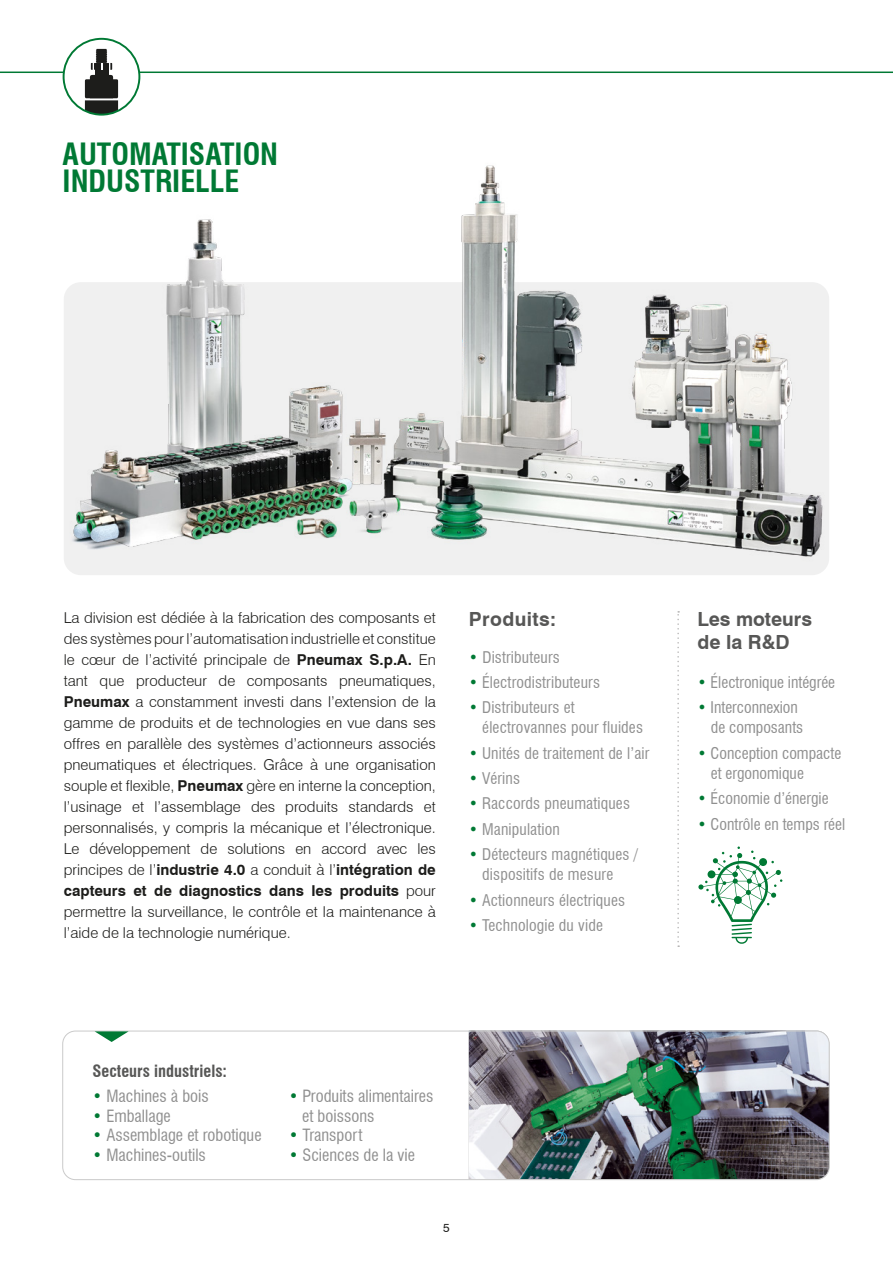
<style>
.page{position:relative;width:893px;height:1263px;background:#fff}
.page>*{position:absolute;margin:0;border:0;box-sizing:border-box;transform-origin:0 0}
.t1{font:700 condensed 30px/27px "Swiss 721 BT";color:#007934}
.t2{font:700 19.5px/23.4px "Swiss 721 BT";color:#575756}
.t3{font:700 19.5px "Swiss 721 BT";letter-spacing:.02em;color:#575756}
.t4{font:condensed 16.5px/19.5px "Swiss 721 BT";color:#909090}
.t5{font:700 condensed 16.5px "Swiss 721 BT";color:#575756}
.t6{font:condensed 15.75px/20.2px "Swiss 721 BT";letter-spacing:.01em;color:#909090}
.t7{font:300 15px/21px "Swiss 721 BT";color:#1d1d1b;text-align:justify}
.t8{font:12px "Swiss 721 BT";color:#1d1d1b}
.s1{font-weight:700}
.s2{color:#007934}
</style>
<div class="page">
<hr style="left:0;top:72px;width:893px;height:1px;background:#007934">
<img style="left:66px;top:165px;width:763px;height:405px">
<svg style="left:677px;top:611px;width:2px;height:336px"></svg>
<div style="left:64px;top:39px;width:75px;height:76px;background:#fff;border-radius:50%"></div>
<svg style="left:85px;top:49px;width:33px;height:66px"></svg>
<div style="left:63px;top:38px;width:77px;height:78px;border:2px solid #007934;border-radius:50%"></div>
<svg style="left:698px;top:846px;width:84px;height:98px"></svg>
<img style="left:469px;top:1032px;width:359px;height:146px">
<div style="left:62px;top:1030px;width:768px;height:150px;border:1px solid #cacaca;border-radius:13px"></div>
<svg style="left:95px;top:1031px;width:34px;height:11px"></svg>
<h1 class="t1" style="left:63px;top:141px;width:217px">AUTOMATISATION<br>INDUSTRIELLE</h1>
<p class="t7" style="left:64px;top:606px;width:374px">La division est dédiée à la fabrication des composants et des systèmes pour l’automatisation industrielle et constitue le cœur de l’activité principale de <span class="s1">Pneumax S.p.A.</span> En tant que producteur de composants pneumatiques, <span class="s1">Pneumax</span> a constamment investi dans l’extension de la gamme de produits et de technologies en vue dans ses offres en parallèle des systèmes d’actionneurs associés pneumatiques et électriques. Grâce à une organisation souple et flexible, <span class="s1">Pneumax</span> gère en interne la conception, l’usinage et l’assemblage des produits standards et personnalisés, y compris la mécanique et l’électronique.<br>Le développement de solutions en accord avec les principes de l’<span class="s1">industrie 4.0</span> a conduit à l’<span class="s1">intégration de capteurs et de diagnostics dans les produits</span> pour permettre la surveillance, le contrôle et la maintenance à l’aide de la technologie numérique.</p>
<h2 class="t3" style="left:469px;top:607px;width:89px">Produits:</h2>
<p class="t6" style="left:469px;top:647px;width:93px"><span class="s2">•</span> Distributeurs</p>
<p class="t6" style="left:469px;top:672px;width:133px"><span class="s2">•</span> Électrodistributeurs</p>
<p class="t6" style="left:482px;top:697px;width:162px;text-indent:-13px"><span class="s2">•</span> Distributeurs et électrovannes pour fluides</p>
<p class="t6" style="left:469px;top:743px;width:182px"><span class="s2">•</span> Unités de traitement de l’air</p>
<p class="t6" style="left:469px;top:768px;width:53px"><span class="s2">•</span> Vérins</p>
<p class="t6" style="left:469px;top:794px;width:163px"><span class="s2">•</span> Raccords pneumatiques</p>
<p class="t6" style="left:469px;top:819px;width:93px"><span class="s2">•</span> Manipulation</p>
<p class="t6" style="left:482px;top:844px;width:157px;text-indent:-13px"><span class="s2">•</span> Détecteurs magnétiques / dispositifs de mesure</p>
<p class="t6" style="left:469px;top:890px;width:158px"><span class="s2">•</span> Actionneurs électriques</p>
<p class="t6" style="left:469px;top:915px;width:136px"><span class="s2">•</span> Technologie du vide</p>
<h2 class="t2" style="left:697px;top:607px;width:116px">Les moteurs de la R&amp;D</h2>
<p class="t6" style="left:697px;top:672px;width:139px"><span class="s2">•</span> Électronique intégrée</p>
<p class="t6" style="left:711px;top:697px;width:94px;text-indent:-13px"><span class="s2">•</span> Interconnexion de composants</p>
<p class="t6" style="left:711px;top:743px;width:132px;text-indent:-13px"><span class="s2">•</span> Conception compacte et ergonomique</p>
<p class="t6" style="left:697px;top:788px;width:133px"><span class="s2">•</span> Économie d’énergie</p>
<p class="t6" style="left:697px;top:814px;width:149px"><span class="s2">•</span> Contrôle en temps réel</p>
<p class="t5" style="left:92px;top:1061px;width:136px">Secteurs industriels:</p>
<p class="t4" style="left:92px;top:1086px;width:118px"><span class="s2">•</span> Machines à bois</p>
<p class="t4" style="left:92px;top:1106px;width:80px"><span class="s2">•</span> Emballage</p>
<p class="t4" style="left:92px;top:1125px;width:171px"><span class="s2">•</span> Assemblage et robotique</p>
<p class="t4" style="left:92px;top:1145px;width:115px"><span class="s2">•</span> Machines-outils</p>
<p class="t4" style="left:302px;top:1086px;width:133px;text-indent:-13px"><span class="s2">•</span> Produits alimentaires et boissons</p>
<p class="t4" style="left:289px;top:1125px;width:75px"><span class="s2">•</span> Transport</p>
<p class="t4" style="left:289px;top:1145px;width:128px"><span class="s2">•</span> Sciences de la vie</p>
<p class="t8" style="left:443px;top:1220px;width:8px">5</p>
</div>
